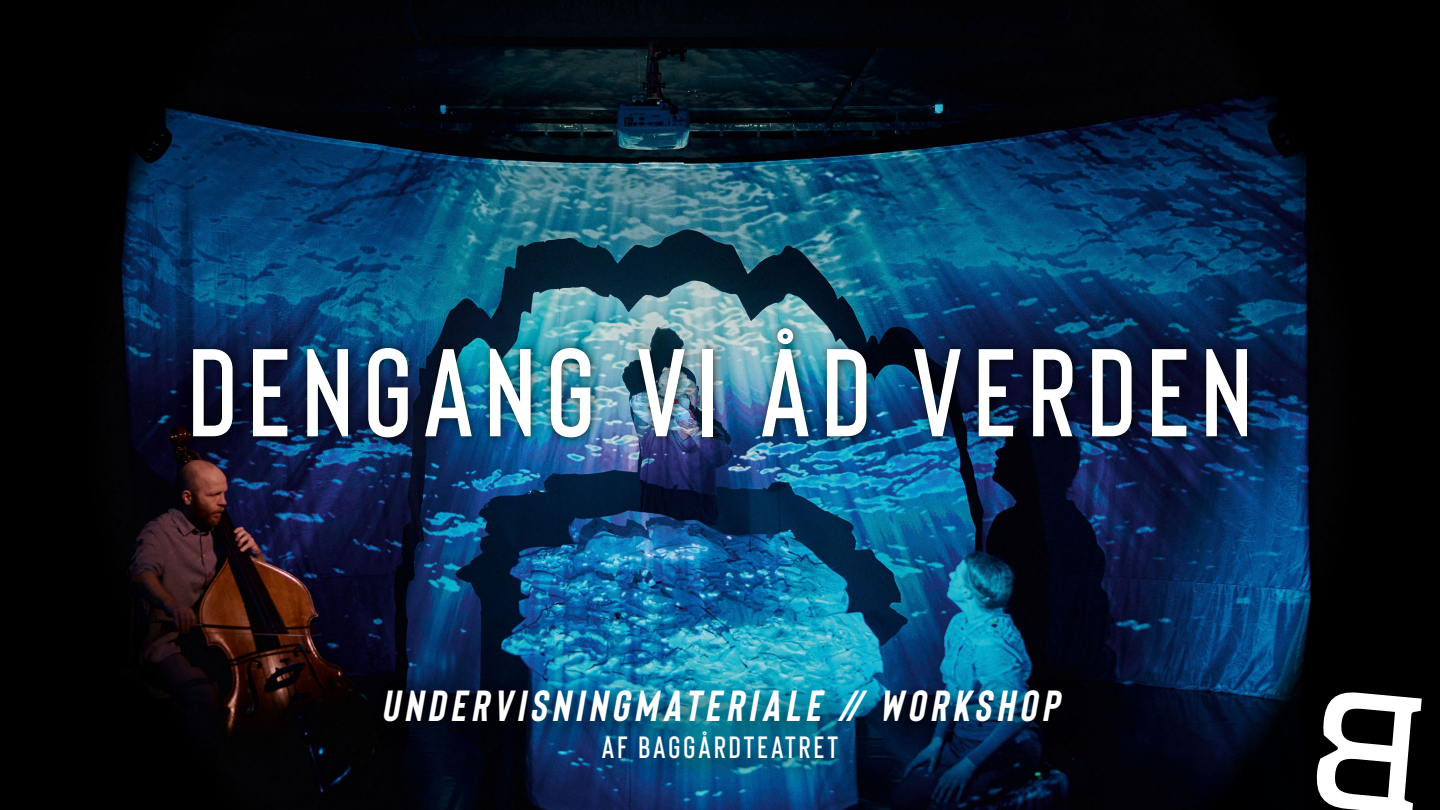
<style>
.page{position:relative;width:1440px;height:810px;background:#000}
.page>*{position:absolute;margin:0;border:0;box-sizing:border-box;transform-origin:0 0}
.t1{font:600 124.5px "Bison";letter-spacing:.09em;color:#fff}
.t2{font:43.5px "Bison Bold Itallic";letter-spacing:.12em;color:#fff}
.t3{font:600 30.75px "Bison";letter-spacing:.1em;color:#fff}
</style>
<div class="page">
<img style="left:121px;top:0;width:1191px;height:810px">
<svg style="left:1316px;top:692px;width:106px;height:118px"></svg>
<div style="left:372px;top:678px;width:720px;height:110px;background:#000;opacity:.83"></div>
<div style="left:184px;top:319px;width:1074px;height:129px;background:#000;opacity:.75"></div>
<h1 class="t1" style="left:188px;top:315px;width:1065px">DENGANG VI ÅD VERDEN</h1>
<p class="t2" style="left:381px;top:678px;width:679px">UNDERVISNINGMATERIALE // WORKSHOP</p>
<p class="t3" style="left:602px;top:728px;width:238px">AF BAGGÅRDTEATRET</p>
</div>
